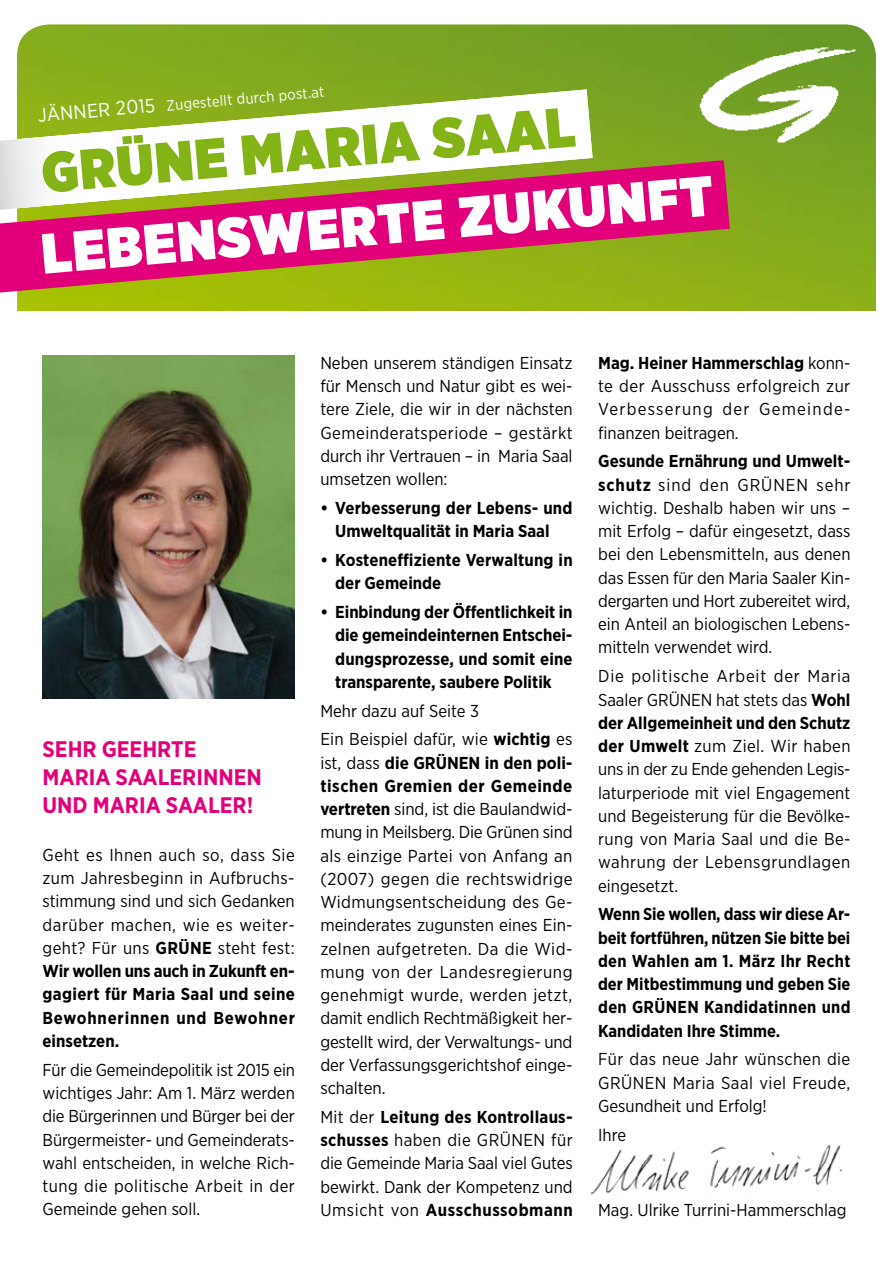
<style>
.page{position:relative;width:893px;height:1263px;background:#fff}
.page>*{position:absolute;margin:0;border:0;box-sizing:border-box;transform-origin:0 0}
.t1{font:900 56.55px "Gotham Narrow";color:#fff}
.t2{font:900 56.55px "Gotham Narrow";color:#84b317}
.t3{font:700 22.5px/27.9px "Gotham Narrow";color:#e2007a}
.t4{font:17.25px/23.2px "Gotham Narrow";color:#000;text-align:justify}
.t5{font:700 17.25px/23.2px "Gotham Narrow";color:#000;text-align:justify}
.t6{font:15px "Gotham Narrow";color:#fff}
.s1{font-size:19.5px}
.s2{font-weight:700}
</style>
<div class="page">
<svg style="left:17px;top:24px;width:859px;height:366px;background:#7fa720"></svg>
<img style="left:17px;top:24px;width:576px;height:287px">
<div style="left:0;top:311px;width:893px;height:206px;background:#fff"></div>
<img style="left:43px;top:355px;width:252px;height:343px">
<img style="left:590px;top:1144px;width:252px;height:51px">
<svg style="left:17px;top:89px;width:576px;height:71px"></svg>
<svg style="left:0;top:123px;width:205px;height:37px"></svg>
<svg style="left:0;top:160px;width:730px;height:133px;background:#cc616b"></svg>
<img style="left:690px;top:42px;width:181px;height:107px">
<p class="t6" style="left:37px;top:107px;width:289px;rotate:-5deg"><span class="s1">JÄNNER 2015</span> Zugestellt durch post.at</p>
<h1 class="t2" style="left:38px;top:135px;width:537px;rotate:-5deg">GRÜNE MARIA SAAL</h1>
<h1 class="t1" style="left:38px;top:216px;width:675px;rotate:-5deg">LEBENSWERTE ZUKUNFT</h1>
<h2 class="t3" style="left:43px;top:735px;width:221px">SEHR GEEHRTE<br>MARIA SAALERINNEN<br>UND MARIA SAALER!</h2>
<p class="t4" style="left:43px;top:843px;width:254px">Geht es Ihnen auch so, dass Sie zum Jahresbeginn in Aufbruchs&shy;stimmung sind und sich Gedanken darüber machen, wie es weiter&shy;geht? Für uns <span class="s2">GRÜNE</span> steht fest:<br><span class="s2">Wir wollen uns auch in Zukunft en&shy;gagiert für Maria Saal und seine Bewohnerinnen und Bewohner einsetzen.</span></p>
<p class="t4" style="left:43px;top:1058px;width:254px">Für die Gemeindepolitik ist 2015 ein wichtiges Jahr: Am 1. März werden die Bürgerinnen und Bürger bei der Bürgermeister- und Gemeinderats&shy;wahl entscheiden, in welche Rich&shy;tung die politische Arbeit in der Gemeinde gehen soll.</p>
<p class="t4" style="left:320px;top:351px;width:254px">Neben unserem ständigen Einsatz für Mensch und Natur gibt es wei&shy;tere Ziele, die wir in der nächsten Gemeinderatsperiode – gestärkt durch ihr Vertrauen – in Maria Saal umsetzen wollen:</p>
<p class="t5" style="left:320px;top:496px;width:254px;text-align:center">• Verbesserung der Lebens- und<br>Umweltqualität in Maria Saal</p>
<p class="t5" style="left:335px;top:548px;width:239px;text-indent:-15px">• Kosteneffiziente Verwaltung in der Gemeinde</p>
<p class="t5" style="left:335px;top:600px;width:239px;text-indent:-15px">• Einbindung der Öffentlichkeit in die gemeindeinternen Entschei&shy;dungsprozesse, und somit eine transparente, saubere Politik</p>
<p class="t4" style="left:320px;top:696px;width:254px;line-height:28.8px">Mehr dazu auf Seite 3<br>Ein Beispiel dafür, wie <span class="s2">wichtig</span> es</p>
<p class="t4" style="left:320px;top:750px;width:254px">ist, dass <span class="s2">die GRÜNEN in den poli&shy;tischen Gremien der Gemeinde vertreten</span> sind, ist die Baulandwid&shy;mung in Meilsberg. Die Grünen sind als einzige Partei von Anfang an (2007) gegen die rechtswidrige Widmungsentscheidung des Ge&shy;meinderates zugunsten eines Ein&shy;zelnen aufgetreten. Da die Wid&shy;mung von der Landesregierung genehmigt wurde, werden jetzt, damit endlich Rechtmäßigkeit her&shy;gestellt wird, der Verwaltungs- und der Verfassungsgerichtshof einge&shy;schalten.</p>
<p class="t4" style="left:320px;top:1105px;width:254px">Mit der <span class="s2">Leitung des Kontrollaus&shy;schusses</span> haben die GRÜNEN für die Gemeinde Maria Saal viel Gutes bewirkt. Dank der Kompetenz und Umsicht von <span class="s2">Ausschussobmann</span></p>
<p class="t4" style="left:598px;top:351px;width:254px"><span class="s2">Mag. Heiner Hammerschlag</span> konn&shy;te der Ausschuss erfolgreich zur Verbesserung der Gemeinde - finanzen beitragen.</p>
<p class="t4" style="left:598px;top:449px;width:254px"><span class="s2">Gesunde Ernährung und Umwelt&shy;schutz</span> sind den GRÜNEN sehr wichtig. Deshalb haben wir uns – mit Erfolg – dafür eingesetzt, dass bei den Lebensmitteln, aus denen das Essen für den Maria Saaler Kin&shy;dergarten und Hort zubereitet wird, ein Anteil an biologischen Lebens&shy;mitteln verwendet wird.</p>
<p class="t4" style="left:598px;top:664px;width:254px">Die politische Arbeit der Maria Saaler GRÜNEN hat stets das <span class="s2">Wohl der Allgemeinheit und den Schutz der Umwelt</span> zum Ziel. Wir haben uns in der zu Ende gehenden Legis&shy;laturperiode mit viel Engagement und Begeisterung für die Bevölke&shy;rung von Maria Saal und die Be&shy;wahrung der Lebensgrundlagen eingesetzt.</p>
<p class="t5" style="left:598px;top:902px;width:254px">Wenn Sie wollen, dass wir diese Ar&shy;beit fortführen, nützen Sie bitte bei den Wahlen am 1. März Ihr Recht der Mitbestimmung und geben Sie den GRÜNEN Kandidatinnen und Kandidaten Ihre Stimme.</p>
<p class="t4" style="left:598px;top:1047px;width:254px">Für das neue Jahr wünschen die GRÜNEN Maria Saal viel Freude, Gesundheit und Erfolg!</p>
<p class="t4" style="left:598px;top:1122px;width:29px">Ihre</p>
<p class="t4" style="left:598px;top:1198px;width:250px">Mag. Ulrike Turrini-Hammerschlag</p>
</div>
